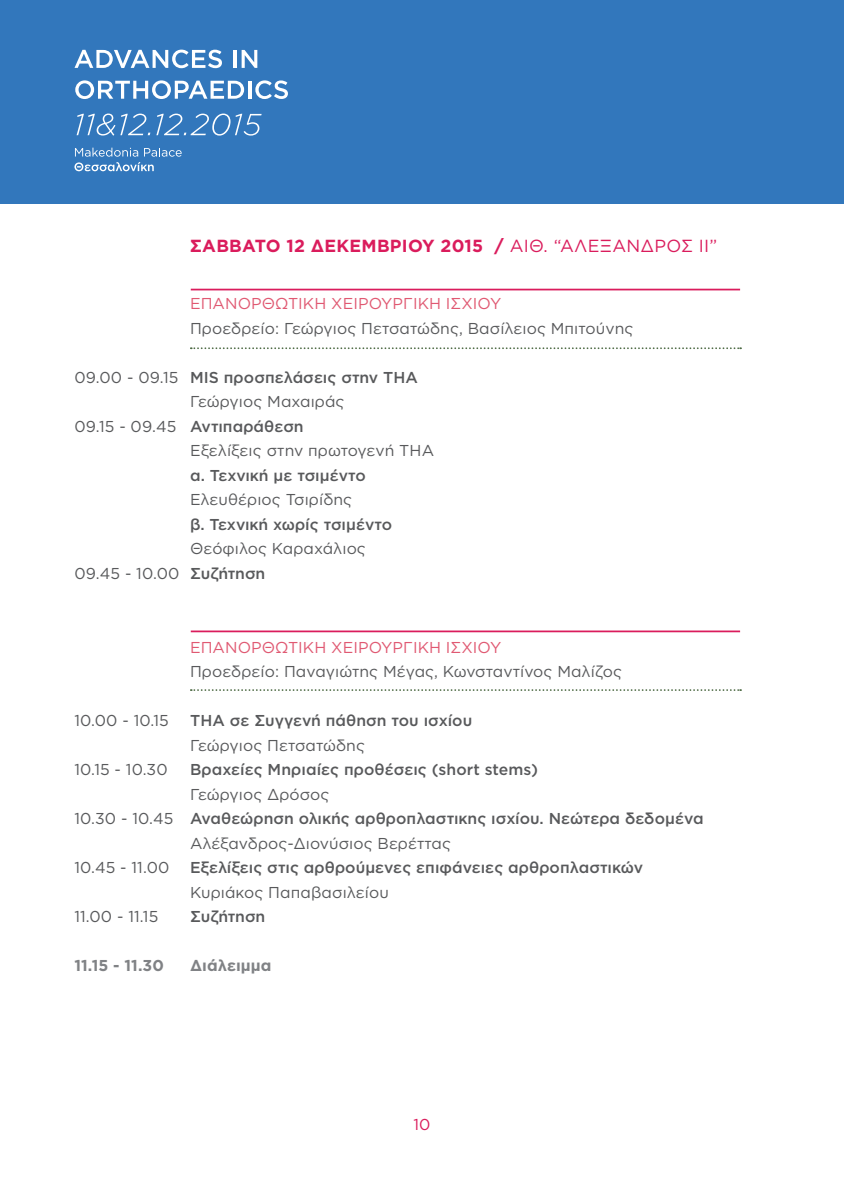
<style>
.page{position:relative;width:844px;height:1191px;background:#fff}
.page>*{position:absolute;margin:0;border:0;box-sizing:border-box;transform-origin:0 0}
.t1{font:700 17.5px "Gotham Greek";letter-spacing:.015em;color:#da1c5c}
.t2{font:17.5px "Gotham Greek";color:#da1c5c}
.t3{font:15.75px/24.5px "Gotham Greek";letter-spacing:.005em;color:#58595b}
.t4{font:500 15.75px "Gotham Greek";letter-spacing:.005em;color:#58595b}
.t5{font:15.75px "Gotham Greek";letter-spacing:.005em;color:#e05972}
.t6{font:700 15.75px "Gotham Greek";letter-spacing:.005em;color:#808285}
.t7{font:500 15.75px "Gotham Greek";letter-spacing:-.015em;color:#58595b}
.t8{font:15.75px "Gotham Greek";color:#da1c5c}
.s1{font-weight:400}
.s2{font-weight:500}
</style>
<div class="page">
<div style="left:0;top:0;width:843px;height:203px;background:#3277bc"></div>
<svg style="left:74px;top:50px;width:148px;height:18px"></svg>
<hr style="left:233px;top:50px;width:4px;height:18px;background:#fff">
<svg style="left:241px;top:50px;width:16px;height:18px"></svg>
<svg style="left:75px;top:80px;width:169px;height:19px"></svg>
<hr style="left:248px;top:81px;width:3px;height:18px;background:#fff">
<svg style="left:255px;top:80px;width:33px;height:19px"></svg>
<svg style="left:77px;top:114px;width:73px;height:22px"></svg>
<svg style="left:156px;top:114px;width:105px;height:22px"></svg>
<svg style="left:74px;top:148px;width:108px;height:23px"></svg>
<svg style="left:191px;top:347px;width:549px;height:2px"></svg>
<svg style="left:191px;top:689px;width:549px;height:2px"></svg>
<hr style="left:191px;top:289px;width:548px;height:1px;background:#da1c5c">
<hr style="left:191px;top:630px;width:548px;height:2px;background:#da1c5c">
<p class="t1" style="left:190px;top:235px;width:66px">Σάββατο</p>
<p class="t1" style="left:286px;top:235px;width:52px">12 Δεκεμ</p>
<p class="t1" style="left:377px;top:235px;width:25px">βρίου</p>
<p class="t1" style="left:440px;top:235px;width:81px">2015 / <span class="s1">αιθ</span></p>
<p class="t2" style="left:543px;top:236px;width:31px">. “αλε</p>
<p class="t2" style="left:599px;top:236px;width:27px">ξανδροσ</p>
<p class="t2" style="left:698px;top:236px;width:20px">ιι ”</p>
<p class="t5" style="left:190px;top:295px;width:313px">ΕΠΑΝΟΡΘΩΤΙΚΗ ΧΕΙΡΟΥΡΓΙΚΗ ΙΣΧΙΟΥ</p>
<p class="t3" style="left:190px;top:316px;width:445px">Προεδρείο: Γεώργιος Πετσατώδης, Βασίλειος Μπιτούνης</p>
<p class="t4" style="left:74px;top:368px;width:345px"><span class="s1">09.00 - 09.15</span> ΜIS προσπελάσεις στην ΤΗΑ</p>
<p class="t3" style="left:190px;top:389px;width:156px">Γεώργιος Μαχαιράς</p>
<p class="t4" style="left:74px;top:417px;width:231px"><span class="s1">09.15 - 09.45</span> Αντιπαράθεση</p>
<p class="t3" style="left:190px;top:438px;width:245px">Eξελίξεις στην πρωτογενή THA</p>
<p class="t4" style="left:190px;top:466px;width:177px">α. Τεχνική με τσιμέντο</p>
<p class="t3" style="left:190px;top:487px;width:164px">Ελευθέριος Τσιρίδης</p>
<p class="t4" style="left:190px;top:515px;width:204px">β. Τεχνική χωρίς τσιμέντο</p>
<p class="t3" style="left:74px;top:536px;width:293px;text-indent:115px">Θεόφιλος Καραχάλιος<br>09.45 - 10.00 <span class="s2">Συζήτηση</span></p>
<p class="t5" style="left:190px;top:638px;width:313px">ΕΠΑΝΟΡΘΩΤΙΚΗ ΧΕΙΡΟΥΡΓΙΚΗ ΙΣΧΙΟΥ</p>
<p class="t3" style="left:190px;top:659px;width:433px">Προεδρείο: Παναγιώτης Μέγας, Κωνσταντίνος Μαλίζος</p>
<p class="t3" style="left:74px;top:708px;width:96px">10.00 - 10.15</p>
<p class="t4" style="left:190px;top:711px;width:283px">THA σε Συγγενή πάθηση του ισχίου</p>
<p class="t3" style="left:190px;top:732px;width:176px">Γεώργιος Πετσατώδης</p>
<p class="t3" style="left:74px;top:757px;width:95px">10.15 - 10.30</p>
<p class="t4" style="left:190px;top:760px;width:349px">Βραχείες Μηριαίες προθέσεις (short stems)</p>
<p class="t3" style="left:190px;top:781px;width:141px">Γεώργιος Δρόσος</p>
<p class="t4" style="left:74px;top:809px;width:630px"><span class="s1">10.30 - 10.45</span> Αναθεώρηση ολικής αρθροπλαστικης ισχίου. Νεώτερα δεδομένα</p>
<p class="t3" style="left:190px;top:830px;width:262px">Αλέξανδρος-Διονύσιος Βερέττας</p>
<p class="t3" style="left:74px;top:855px;width:96px">10.45 - 11.00</p>
<p class="t4" style="left:190px;top:858px;width:454px">Εξελίξεις στις αρθρούμενες επιφάνειες αρθροπλαστικών</p>
<p class="t3" style="left:190px;top:879px;width:200px">Κυριάκος Παπαβασιλείου</p>
<p class="t3" style="left:74px;top:904px;width:85px">11.00 - 11.15</p>
<p class="t7" style="left:190px;top:907px;width:77px">Συζήτηση</p>
<p class="t6" style="left:74px;top:956px;width:91px">11.15 - 11.30</p>
<p class="t6" style="left:190px;top:956px;width:83px">Διάλειμμα</p>
<p class="t8" style="left:413px;top:1115px;width:18px">10</p>
</div>
